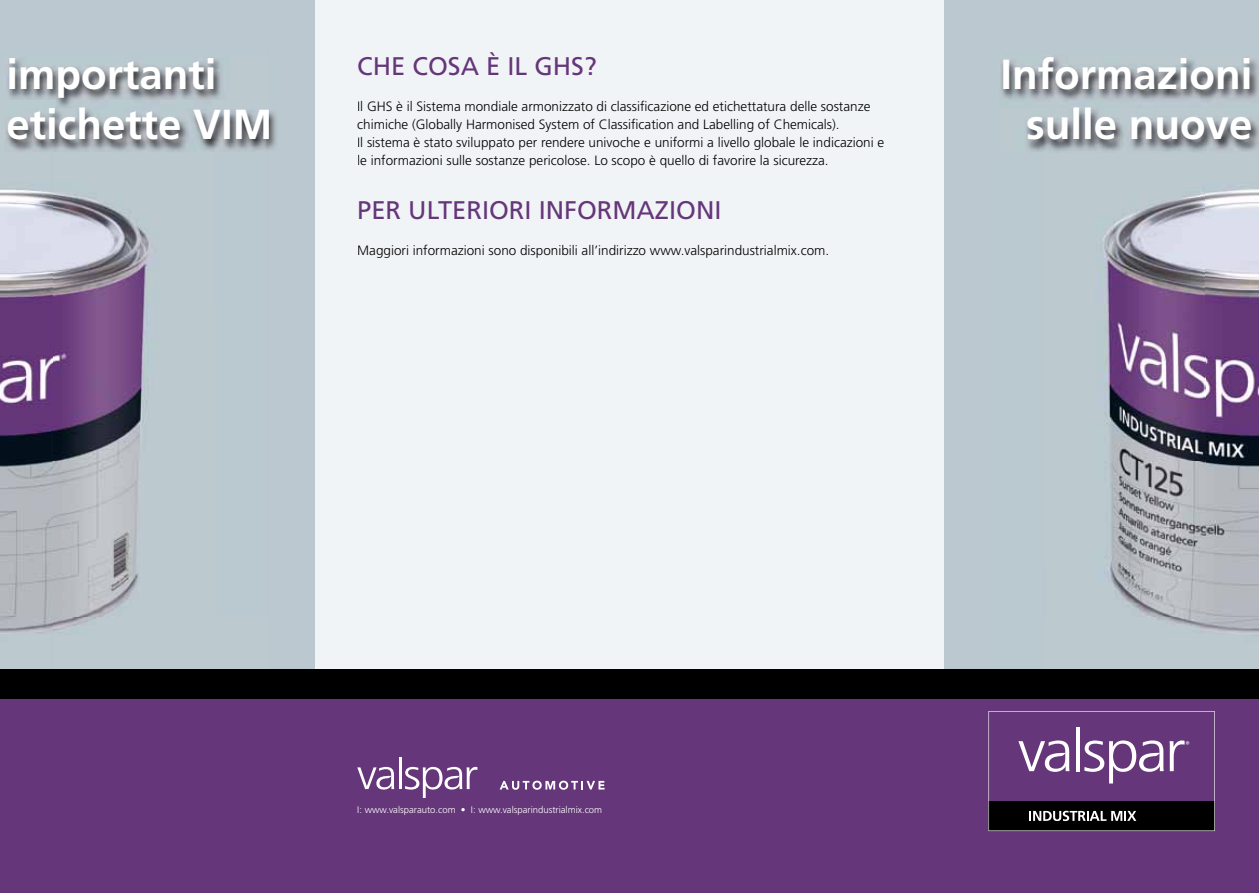
<style>
.page{position:relative;width:1259px;height:893px;background:#fff}
.page>*{position:absolute;margin:0;border:0;box-sizing:border-box;transform-origin:0 0}
.t1{font:700 42px/50.4px "Frutiger";color:#fff;text-align:right}
.t2{font:25.5px "Frutiger";color:#653679}
.t3{font:300 13.5px/18px "Frutiger";color:#000}
.t4{font:300 9.45px "Frutiger";color:#fff}
</style>
<div class="page">
<div style="left:315px;top:0;width:629px;height:669px;background:#f1f4f6"></div>
<div style="left:944px;top:0;width:315px;height:669px;background:#bbc8cf"></div>
<img style="left:1103px;top:185px;width:156px;height:449px">
<div style="left:0;top:0;width:315px;height:669px;background:#bbc8cf"></div>
<img style="left:0;top:189px;width:53px;height:445px">
<img style="left:53px;top:192px;width:103px;height:439px">
<div style="left:0;top:669px;width:1259px;height:224px;background:#653679"></div>
<div style="left:0;top:669px;width:1259px;height:30px;background:#000"></div>
<hr style="left:398px;top:757px;width:3px;height:32px;background:#fff">
<svg style="left:357px;top:767px;width:37px;height:23px"></svg>
<svg style="left:405px;top:767px;width:72px;height:31px"></svg>
<svg style="left:499px;top:781px;width:105px;height:9px"></svg>
<svg style="left:988px;top:711px;width:226px;height:120px"></svg>
<img style="left:1000px;top:58px;width:259px;height:94px">
<img style="left:6px;top:59px;width:270px;height:92px">
<h1 class="t1" style="left:6px;top:49px;width:268px;text-align:left">importanti etichette VIM</h1>
<h2 class="t2" style="left:357px;top:51px;width:241px">CHE COSA È IL GHS?</h2>
<p class="t3" style="left:357px;top:98px;width:528px">Il GHS è il Sistema mondiale armonizzato di classificazione ed etichettatura delle sostanze chimiche (Globally Harmonised System of Classification and Labelling of Chemicals).<br>Il sistema è stato sviluppato per rendere univoche e uniformi a livello globale le indicazioni e le informazioni sulle sostanze pericolose. Lo scopo è quello di favorire la sicurezza.</p>
<h2 class="t2" style="left:357px;top:195px;width:366px">PER ULTERIORI INFORMAZIONI</h2>
<p class="t3" style="left:357px;top:242px;width:473px">Maggiori informazioni sono disponibili all’indirizzo www.valsparindustrialmix.com.</p>
<h1 class="t1" style="left:1000px;top:49px;width:254px">Informazioni sulle nuove</h1>
<p class="t4" style="left:357px;top:805px;width:246px">I: www.valsparauto.com • I: www.valsparindustrialmix.com</p>
</div>
